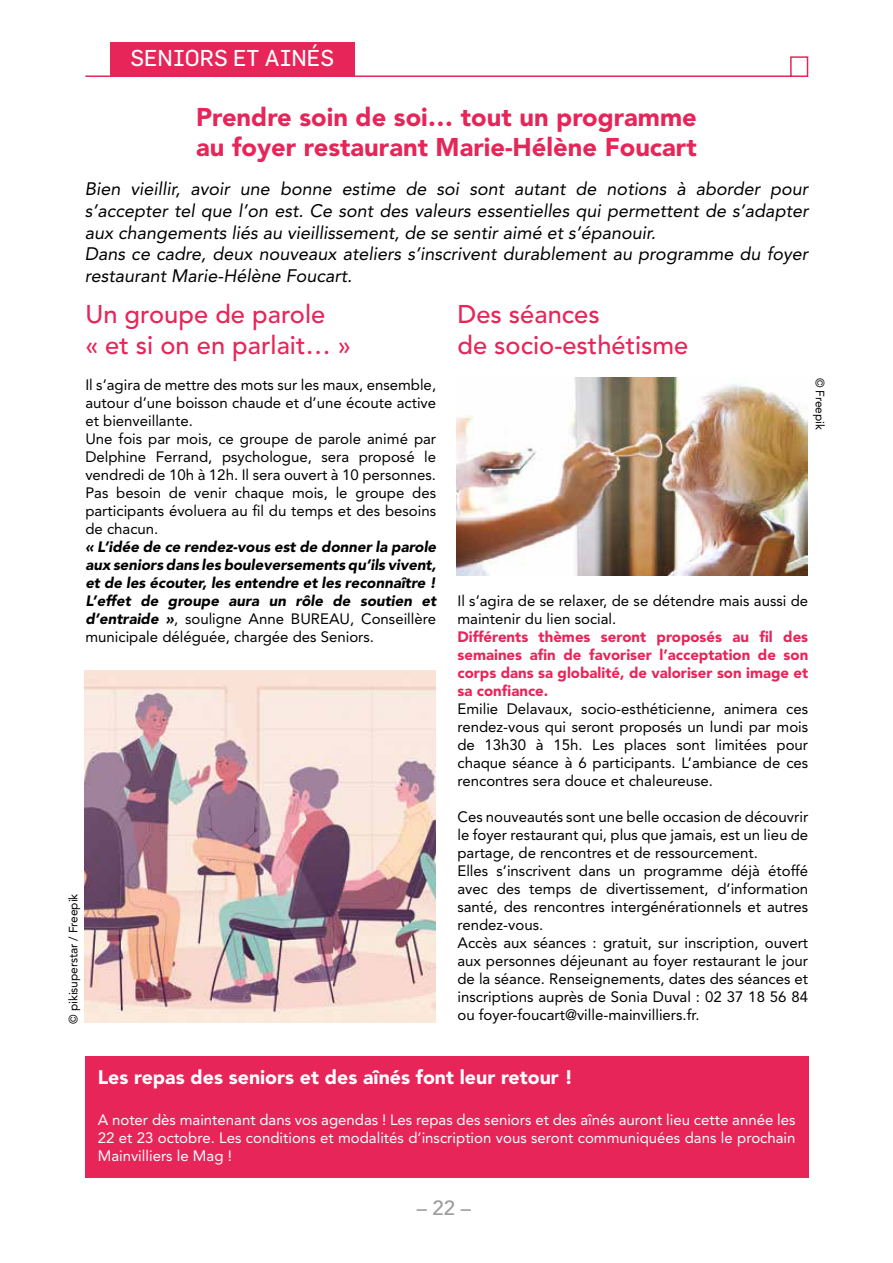
<style>
.page{position:relative;width:893px;height:1263px;background:#fff}
.page>*{position:absolute;margin:0;border:0;box-sizing:border-box;transform-origin:0 0}
.t1{font:900 25.5px "Avenir LT Std";color:#e72559}
.t2{font:500 25.5px "Avenir LT Std";color:#e72559}
.t3{font:22.5px "Flama";color:#fff}
.t4{font:500 20.25px "Avenir LT Std";color:#9d9d9c}
.t5{font:900 19.5px "Avenir LT Std";color:#fff}
.t6{font:italic 18px/21.6px "Avenir LT Std";color:#000;text-align:justify}
.t7{font:15px/18px "Avenir LT Std";color:#000;text-align:justify}
.t8{font:italic 900 15px/18px "Avenir LT Std";color:#000;text-align:justify}
.t9{font:15px/18px "Avenir LT Std";color:#fff;text-align:justify}
.t10{font:900 15px/18px "Avenir LT Std";color:#e72559;text-align:justify}
.t11{font:12px "Avenir LT Std";letter-spacing:-.01em;color:#000}
.s1{font-weight:400;font-style:normal}
</style>
<div class="page">
<div style="left:110px;top:43px;width:244px;height:34px;background:#e72559"></div>
<svg style="left:85px;top:56px;width:724px;height:21px"></svg>
<img style="left:457px;top:378px;width:351px;height:198px">
<img style="left:85px;top:670px;width:351px;height:353px">
<div style="left:85px;top:1056px;width:723px;height:122px;background:#e72559"></div>
<p class="t3" style="left:131px;top:44px;width:205px">SENIORS ET AINÉS</p>
<p class="t1" style="left:196px;top:101px;width:502px">Prendre soin de soi… tout un programme</p>
<p class="t1" style="left:196px;top:132px;width:502px">au foyer restaurant Marie-Hélène Foucart</p>
<p class="t6" style="left:85px;top:179px;width:725px">Bien vieillir, avoir une bonne estime de soi sont autant de notions à aborder pour s’accepter tel que l’on est. Ce sont des valeurs essentielles qui permettent de s’adapter aux changements liés au vieillissement, de se sentir aimé et s’épanouir.</p>
<p class="t6" style="left:85px;top:244px;width:725px">Dans ce cadre, deux nouveaux ateliers s’inscrivent durablement au programme du foyer restaurant Marie-Hélène Foucart.</p>
<p class="t2" style="left:85px;top:300px;width:242px">Un groupe de parole</p>
<p class="t2" style="left:85px;top:330px;width:267px">« et si on en parlait… »</p>
<p class="t7" style="left:85px;top:376px;width:352px">Il s’agira de mettre des mots sur les maux, ensemble, autour d’une boisson chaude et d’une écoute active et bienveillante.</p>
<p class="t7" style="left:85px;top:430px;width:352px">Une fois par mois, ce groupe de parole animé par Delphine Ferrand, psychologue, sera proposé le vendredi de 10h à 12h. Il sera ouvert à 10 personnes.<br>Pas besoin de venir chaque mois, le groupe des participants évoluera au fil du temps et des besoins de chacun.</p>
<p class="t8" style="left:85px;top:538px;width:352px">« L’idée de ce rendez-vous est de donner la parole aux seniors dans les bouleversements qu’ils vivent, et de les écouter, les entendre et les reconnaître !<br>L’effet de groupe aura un rôle de soutien et d’entraide »<span class="s1">, souligne Anne BUREAU, Conseillère municipale déléguée, chargée des Seniors.</span></p>
<p class="t11" style="left:67px;top:1024px;width:132px;rotate:-90deg">© pikisuperstar / Freepik</p>
<p class="t2" style="left:457px;top:300px;width:144px">Des séances</p>
<p class="t2" style="left:457px;top:330px;width:233px">de socio-esthétisme</p>
<p class="t11" style="left:827px;top:378px;width:54px;rotate:90deg">© Freepik</p>
<p class="t7" style="left:457px;top:592px;width:352px">Il s’agira de se relaxer, de se détendre mais aussi de maintenir du lien social.</p>
<p class="t10" style="left:457px;top:628px;width:352px">Différents thèmes seront proposés au fil des semaines afin de favoriser l’acceptation de son corps dans sa globalité, de valoriser son image et sa confiance.</p>
<p class="t7" style="left:457px;top:700px;width:352px">Emilie Delavaux, socio-esthéticienne, animera ces rendez-vous qui seront proposés un lundi par mois de 13h30 à 15h. Les places sont limitées pour chaque séance à 6 participants. L’ambiance de ces rencontres sera douce et chaleureuse.</p>
<p class="t7" style="left:457px;top:808px;width:352px">Ces nouveautés sont une belle occasion de découvrir le foyer restaurant qui, plus que jamais, est un lieu de partage, de rencontres et de ressourcement.</p>
<p class="t7" style="left:457px;top:862px;width:352px">Elles s’inscrivent dans un programme déjà étoffé avec des temps de divertissement, d’information santé, des rencontres intergénérationnels et autres rendez-vous.</p>
<p class="t7" style="left:457px;top:934px;width:352px">Accès aux séances : gratuit, sur inscription, ouvert aux personnes déjeunant au foyer restaurant le jour de la séance. Renseignements, dates des séances et inscriptions auprès de Sonia Duval : 02 37 18 56 84 ou foyer-foucart@ville-mainvilliers.fr.</p>
<p class="t5" style="left:98px;top:1065px;width:477px">Les repas des seniors et des aînés font leur retour !</p>
<p class="t9" style="left:98px;top:1111px;width:699px">A noter dès maintenant dans vos agendas ! Les repas des seniors et des aînés auront lieu cette année les 22 et 23 octobre. Les conditions et modalités d’inscription vous seront communiquées dans le prochain Mainvilliers le Mag !</p>
<p class="t4" style="left:417px;top:1196px;width:56px">– 22 –</p>
</div>
